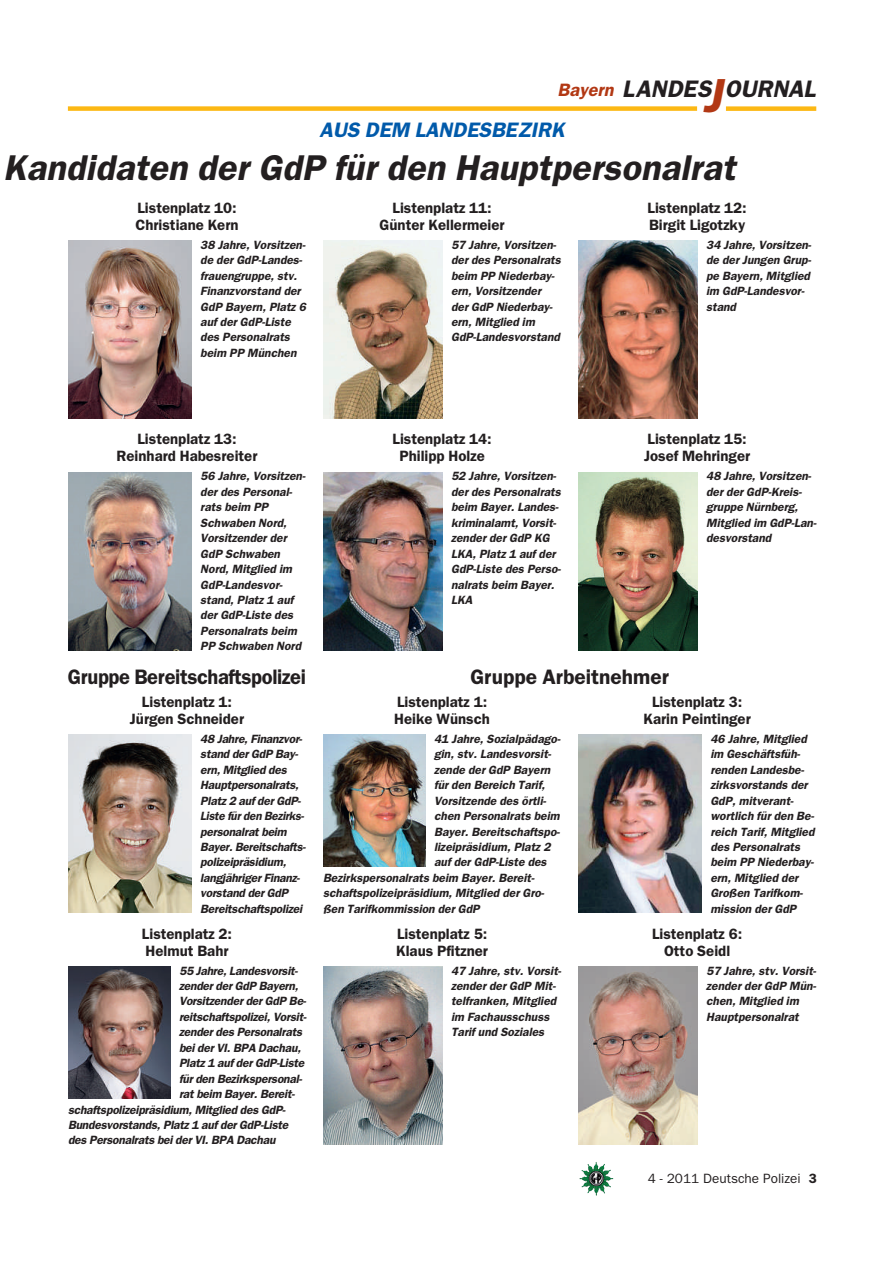
<style>
.page{position:relative;width:893px;height:1263px;background:#fff}
.page>*{position:absolute;margin:0;border:0;box-sizing:border-box;transform-origin:0 0}
.t1{font:36px "Franklin Gothic Demi Oblique OV AOXPPA";letter-spacing:.005em;color:#231f20}
.t2{font:24px "Franklin Gothic Demi Oblique OV AOXPPA";color:#231f20}
.t3{font:21px "Franklin Gothic Demi OV XNXPPA";letter-spacing:-.02em;color:#231f20;scale:.96 1}
.t4{font:21px "Franklin Gothic Demi Oblique OV AOXPPA";color:#015aaa}
.t5{font:21px "Franklin Gothic Demi OV XNXPPA";color:#231f20}
.t6{font:18px "Franklin Gothic Demi Oblique OV AOXPPA";color:#b23814}
.t7{font:15px/17.1px "Franklin Gothic Demi OV XNXPPA";color:#231f20}
.t8{font:13.5px "Franklin Gothic Book OV YNXPPA";color:#231f20}
.t9{font:12px/15.5px "Franklin Gothic Demi Oblique OV AOXPPA";color:#231f20}
.t10{font:12px/15.5px "Franklin Gothic Demi Oblique OV AOXPPA";letter-spacing:-.02em;color:#231f20}
.s1{font-size:48px;color:#b23814}
.s2{font-family:"Franklin Gothic Demi OV XNXPPA"}
</style>
<div class="page">
<img style="left:581px;top:1164px;width:32px;height:32px">
<div style="left:68px;top:106px;width:629px;height:5px;background:#fcb814"></div>
<div style="left:726px;top:106px;width:90px;height:5px;background:#fcb814"></div>
<img style="left:68px;top:241px;width:123px;height:178px">
<img style="left:323px;top:241px;width:119px;height:178px">
<img style="left:578px;top:241px;width:119px;height:178px">
<img style="left:68px;top:472px;width:123px;height:178px">
<img style="left:323px;top:472px;width:119px;height:178px">
<img style="left:578px;top:472px;width:119px;height:178px">
<img style="left:68px;top:735px;width:123px;height:178px">
<img style="left:68px;top:967px;width:102px;height:131px">
<img style="left:323px;top:735px;width:102px;height:131px">
<img style="left:578px;top:735px;width:123px;height:178px">
<img style="left:323px;top:967px;width:119px;height:177px">
<img style="left:578px;top:967px;width:119px;height:177px">
<h3 class="t6" style="left:557px;top:83px;width:57px">Bayern</h3>
<h3 class="t4" style="left:320px;top:121px;width:246px">AUS DEM LANDESBEZIRK</h3>
<h2 class="t2" style="left:622px;top:79px;width:195px">LANDES<span class="s1">J</span> OURNAL</h2>
<h1 class="t1" style="left:3px;top:154px;width:733px">Kandidaten der GdP für den Hauptpersonalrat</h1>
<p class="t7" style="left:135px;top:200px;width:105px">Listenplatz 10:<br>Christiane Kern</p>
<p class="t9" style="left:200px;top:238px;width:107px">38 Jahre, Vorsitzen&shy;de der GdP-Landes&shy;frauengruppe, stv.<br>Finanzvorstand der<br>GdP Bayern, Platz 6 auf der GdP-Liste des Personalrats beim PP München</p>
<p class="t7" style="left:117px;top:432px;width:142px;text-align:center">Listenplatz 13:<br>Reinhard Habesreiter</p>
<p class="t9" style="left:200px;top:469px;width:107px">56 Jahre, Vorsitzen&shy;der des Personal&shy;rats beim PP<br>Schwaben Nord,<br>Vorsitzender der<br>GdP Schwaben<br>Nord, Mitglied im<br>GdP-Landesvor&shy;stand, Platz 1 auf der GdP-Liste des<br>Personalrats beim<br>PP Schwaben Nord</p>
<p class="t7" style="left:380px;top:200px;width:126px;text-align:center">Listenplatz 11:<br>Günter Kellermeier</p>
<p class="t9" style="left:451px;top:238px;width:111px">57 Jahre, Vorsitzen&shy;der des Personalrats beim PP Niederbay&shy;ern, Vorsitzender der GdP Niederbay&shy;ern, Mitglied im<br>GdP-Landesvorstand</p>
<p class="t7" style="left:392px;top:432px;width:101px;text-align:center">Listenplatz 14:<br>Philipp Holze</p>
<p class="t9" style="left:451px;top:469px;width:111px">52 Jahre, Vorsitzen&shy;der des Personalrats beim Bayer. Landes&shy;kriminalamt, Vorsit&shy;zender der GdP KG<br>LKA, Platz 1 auf der<br>GdP-Liste des Perso&shy;nalrats beim Bayer.<br>LKA</p>
<p class="t7" style="left:647px;top:200px;width:101px">Listenplatz 12:<br>Birgit Ligotzky</p>
<p class="t9" style="left:706px;top:238px;width:107px">34 Jahre, Vorsitzen&shy;de der Jungen Grup&shy;pe Bayern, Mitglied im GdP-Landesvor&shy;stand</p>
<p class="t7" style="left:644px;top:432px;width:108px">Listenplatz 15:<br>Josef Mehringer</p>
<p class="t9" style="left:706px;top:469px;width:112px">48 Jahre, Vorsitzen&shy;der der GdP-Kreis&shy;gruppe Nürnberg,<br>Mitglied im GdP-Lan&shy;desvorstand</p>
<h3 class="t3" style="left:68px;top:669px;width:250px">Gruppe Bereitschaftspolizei</h3>
<h3 class="t5" style="left:470px;top:669px;width:200px">Gruppe Arbeitnehmer</h3>
<p class="t7" style="left:130px;top:694px;width:116px;text-align:center">Listenplatz 1:<br>Jürgen Schneider</p>
<p class="t10" style="left:200px;top:732px;width:107px">48 Jahre, Finanzvor&shy;stand der GdP Bay&shy;ern, Mitglied des<br>Hauptpersonalrats,<br>Platz 2 auf der GdP-<br>Liste für den Bezirks&shy;personalrat beim<br>Bayer. Bereitschafts&shy;polizeipräsidium, langjähriger Finanz&shy;vorstand der GdP<br>Bereitschaftspolizei</p>
<p class="t7" style="left:142px;top:926px;width:92px">Listenplatz 2:<br>Helmut Bahr</p>
<p class="t10" style="left:179px;top:964px;width:121px">55 Jahre, Landesvorsit-</p>
<p class="t10" style="left:179px;top:979px;width:121px">zender der GdP Bayern,</p>
<p class="t10" style="left:179px;top:994px;width:129px">Vorsitzender der GdP Be-</p>
<p class="t10" style="left:179px;top:1010px;width:129px">reitschaftspolizei, Vorsit-</p>
<p class="t10" style="left:179px;top:1025px;width:124px">zender des Personalrats</p>
<p class="t10" style="left:179px;top:1041px;width:123px">bei der VI. BPA Dachau,</p>
<p class="t10" style="left:179px;top:1056px;width:127px">Platz 1 auf der GdP-Liste</p>
<p class="t10" style="left:179px;top:1072px;width:125px">für den Bezirkspersonal-</p>
<p class="t10" style="left:179px;top:1087px;width:117px">rat beim Bayer. Bereit-</p>
<p class="t10" style="left:68px;top:1103px;width:219px">schaftspolizeipräsidium, Mitglied des GdP-</p>
<p class="t10" style="left:68px;top:1118px;width:222px">Bundesvorstands, Platz 1 auf der GdP-Liste</p>
<p class="t10" style="left:68px;top:1133px;width:209px">des Personalrats bei der VI. BPA Dachau</p>
<p class="t7" style="left:394px;top:694px;width:97px">Listenplatz 1:<br>Heike Wünsch</p>
<p class="t9" style="left:434px;top:732px;width:128px">41 Jahre, Sozialpädago-</p>
<p class="t9" style="left:434px;top:747px;width:119px">gin, stv. Landesvorsit-</p>
<p class="t9" style="left:434px;top:763px;width:118px">zende der GdP Bayern</p>
<p class="t9" style="left:434px;top:778px;width:113px">für den Bereich Tarif,</p>
<p class="t9" style="left:434px;top:794px;width:114px">Vorsitzende des örtli-</p>
<p class="t9" style="left:434px;top:809px;width:127px">chen Personalrats beim</p>
<p class="t9" style="left:434px;top:825px;width:128px">Bayer. Bereitschaftspo-</p>
<p class="t9" style="left:434px;top:840px;width:118px">lizeipräsidium, Platz 2</p>
<p class="t9" style="left:434px;top:855px;width:114px">auf der GdP-Liste des</p>
<p class="t9" style="left:323px;top:871px;width:213px">Bezirkspersonalrats beim Bayer. Bereit-</p>
<p class="t9" style="left:323px;top:886px;width:223px">schaftspolizeipräsidium, Mitglied der Gro-</p>
<p class="t9" style="left:323px;top:902px;width:158px">ßen Tarifkommission der GdP</p>
<p class="t7" style="left:396px;top:926px;width:93px">Listenplatz 5:<br>Klaus Pfitzner</p>
<p class="t9" style="left:451px;top:964px;width:112px">47 Jahre, stv. Vorsit&shy;zender der GdP Mit&shy;telfranken, Mitglied im Fachausschuss<br>Tarif und Soziales</p>
<p class="t7" style="left:643px;top:694px;width:109px;text-align:center">Listenplatz 3:<br>Karin Peintinger</p>
<p class="t9" style="left:710px;top:732px;width:106px">46 Jahre, Mitglied im Geschäftsfüh&shy;renden Landesbe&shy;zirksvorstands der<br>GdP, mitverant&shy;wortlich für den Be&shy;reich Tarif, Mitglied des Personalrats beim PP Niederbay&shy;ern, Mitglied der<br>Großen Tarifkom&shy;mission der GdP</p>
<p class="t7" style="left:652px;top:926px;width:92px;text-align:center">Listenplatz 6:<br>Otto Seidl</p>
<p class="t9" style="left:706px;top:964px;width:112px">57 Jahre, stv. Vorsit&shy;zender der GdP Mün&shy;chen, Mitglied im<br>Hauptpersonalrat</p>
<p class="t8" style="left:648px;top:1173px;width:171px">4 - 2011 Deutsche Polizei <span class="s2">3</span></p>
</div>
